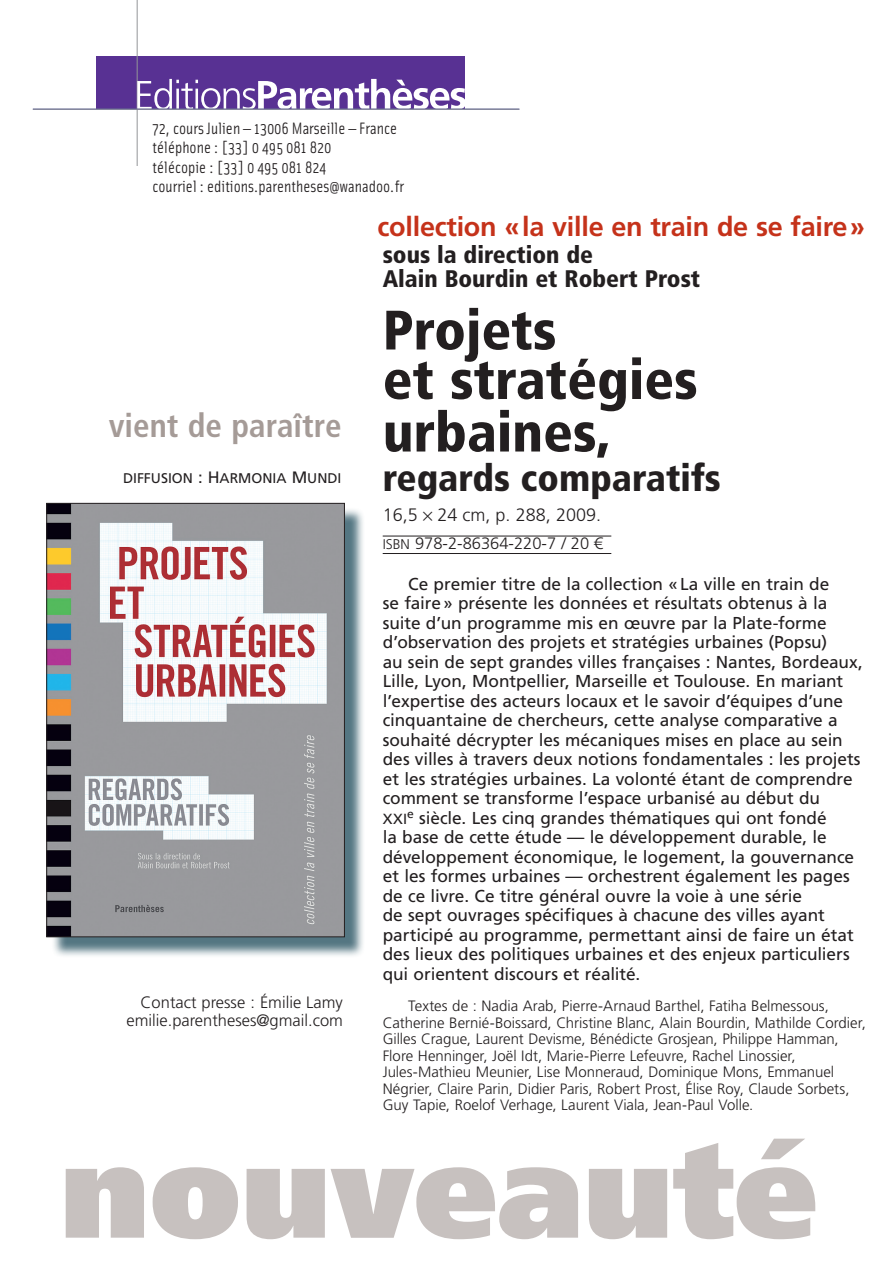
<style>
.page{position:relative;width:893px;height:1263px;background:#fff}
.page>*{position:absolute;margin:0;border:0;box-sizing:border-box;transform-origin:0 0}
.t1{font:900 132px "Frutiger LT Std";color:#c7c1bf}
.t2{font:900 condensed 55.5px/51px "Frutiger LT Std";color:#231f20}
.t3{font:900 condensed 37.5px "Frutiger LT Std";color:#231f20}
.t4{font:700 condensed 33px "Frutiger LT Std";color:#a59b97}
.t5{font:700 27px "Frutiger LT Std";letter-spacing:-.01em;color:#c5321a}
.t6{font:900 condensed 24px/24px "Frutiger LT Std";color:#231f20}
.t7{font:300 18px "Frutiger LT Std";color:#231f20}
.t8{font:17.25px/19.5px "Frutiger LT Std";letter-spacing:-.005em;color:#231f20}
.t9{font:16.5px/19.5px "Solex";color:#231f20}
.t10{font:300 16.5px/18px "Frutiger LT Std";color:#231f20;text-align:right}
.t11{font:300 15px/16.5px "Frutiger LT Std";color:#231f20}
.t12{font:14.1px "Frutiger LT Std Roman SC850";color:#231f20}
.s1{font-size:16.5px}
.s2{font-family:"Frutiger LT Std Light SC850";font-weight:400;font-size:14.1px}
.s3{font-family:"Frutiger LT Std Roman SC850";font-size:14.7px}
</style>
<div class="page">
<hr style="left:383px;top:536px;width:228px;height:1px;background:#231f20">
<hr style="left:383px;top:553px;width:228px;height:1px;background:#231f20">
<div style="left:51px;top:507px;width:315px;height:451px;background:#1c4959;opacity:.75"></div>
<img style="left:48px;top:505px;width:295px;height:430px">
<div style="left:46px;top:503px;width:299px;height:434px;border:1px solid #231f20"></div>
<div style="left:96px;top:56px;width:368px;height:53px;background:#583193"></div>
<hr style="left:137px;top:0;width:1px;height:166px;background:#939598">
<svg style="left:137px;top:79px;width:329px;height:30px"></svg>
<hr style="left:33px;top:109px;width:486px;height:1px;background:#8d8f92">
<p class="t9" style="left:153px;top:118px;width:253px">72, cours Julien — 13006 Marseille — France téléphone : [33] 0 495 081 820<br>télécopie : [33] 0 495 081 824<br>courriel : editions.parentheses@wanadoo.fr</p>
<h3 class="t5" style="left:378px;top:211px;width:489px">collection «la ville en train de se faire»</h3>
<h3 class="t4" style="left:109px;top:406px;width:234px">vient de paraître</h3>
<p class="t12" style="left:123px;top:470px;width:220px">DIFFUSION <span class="s1">: H</span>ARMONIA <span class="s1">M</span> UNDI</p>
<p class="t10" style="left:127px;top:994px;width:218px">Contact presse : Émilie Lamy emilie.parentheses@gmail.com</p>
<h3 class="t6" style="left:383px;top:243px;width:319px">sous la direction de<br>Alain Bourdin et Robert Prost</h3>
<h2 class="t2" style="left:383px;top:305px;width:317px">Projets<br>et stratégies urbaines,</h2>
<h3 class="t3" style="left:383px;top:456px;width:340px">regards comparatifs</h3>
<p class="t7" style="left:383px;top:504px;width:220px">16,5 24 cm, p. 288, 2009.</p>
<p class="t10" style="left:383px;top:535px;width:222px"><span class="s2">isbn</span> 978-2-86364-220-7 / 20 €</p>
<p class="t8" style="left:383px;top:574px;width:482px;text-indent:26px">Ce premier titre de la collection «La ville en train de<br>se faire» présente les données et résultats obtenus à la suite d’un programme mis en œuvre par la Plate‑forme d’observation des projets et stratégies urbaines (Popsu)<br>au sein de sept grandes villes françaises : Nantes, Bordeaux, Lille, Lyon, Montpellier, Marseille et Toulouse. En mariant l’expertise des acteurs locaux et le savoir d’équipes d’une cinquantaine de chercheurs, cette analyse comparative a souhaité décrypter les mécaniques mises en place au sein des villes à travers deux notions fondamentales : les projets et les stratégies urbaines. La volonté étant de comprendre comment se transforme l’espace urbanisé au début du<br><span class="s3">XXI</span><sup>e</sup> siècle. Les cinq grandes thématiques qui ont fondé<br>la base de cette étude — le développement durable, le développement économique, le logement, la gouvernance et les formes urbaines — orchestrent également les pages de ce livre. Ce titre général ouvre la voie à une série<br>de sept ouvrages spécifiques à chacune des villes ayant participé au programme, permettant ainsi de faire un état des lieux des politiques urbaines et des enjeux particuliers qui orientent discours et réalité.</p>
<p class="t11" style="left:383px;top:998px;width:485px;text-indent:26px">Textes de : Nadia Arab, Pierre‑Arnaud Barthel, Fatiha Belmessous, Catherine Bernié‑Boissard, Christine Blanc, Alain Bourdin, Mathilde Cordier, Gilles Crague, Laurent Devisme, Bénédicte Grosjean, Philippe Hamman, Flore Henninger, Joël Idt, Marie‑Pierre Lefeuvre, Rachel Linossier, Jules‑Mathieu Meunier, Lise Monneraud, Dominique Mons, Emmanuel Négrier, Claire Parin, Didier Paris, Robert Prost, Élise Roy, Claude Sorbets, Guy Tapie, Roelof Verhage, Laurent Viala, Jean‑Paul Volle.</p>
<h1 class="t1" style="left:60px;top:1111px;width:759px">nouveauté</h1>
</div>
